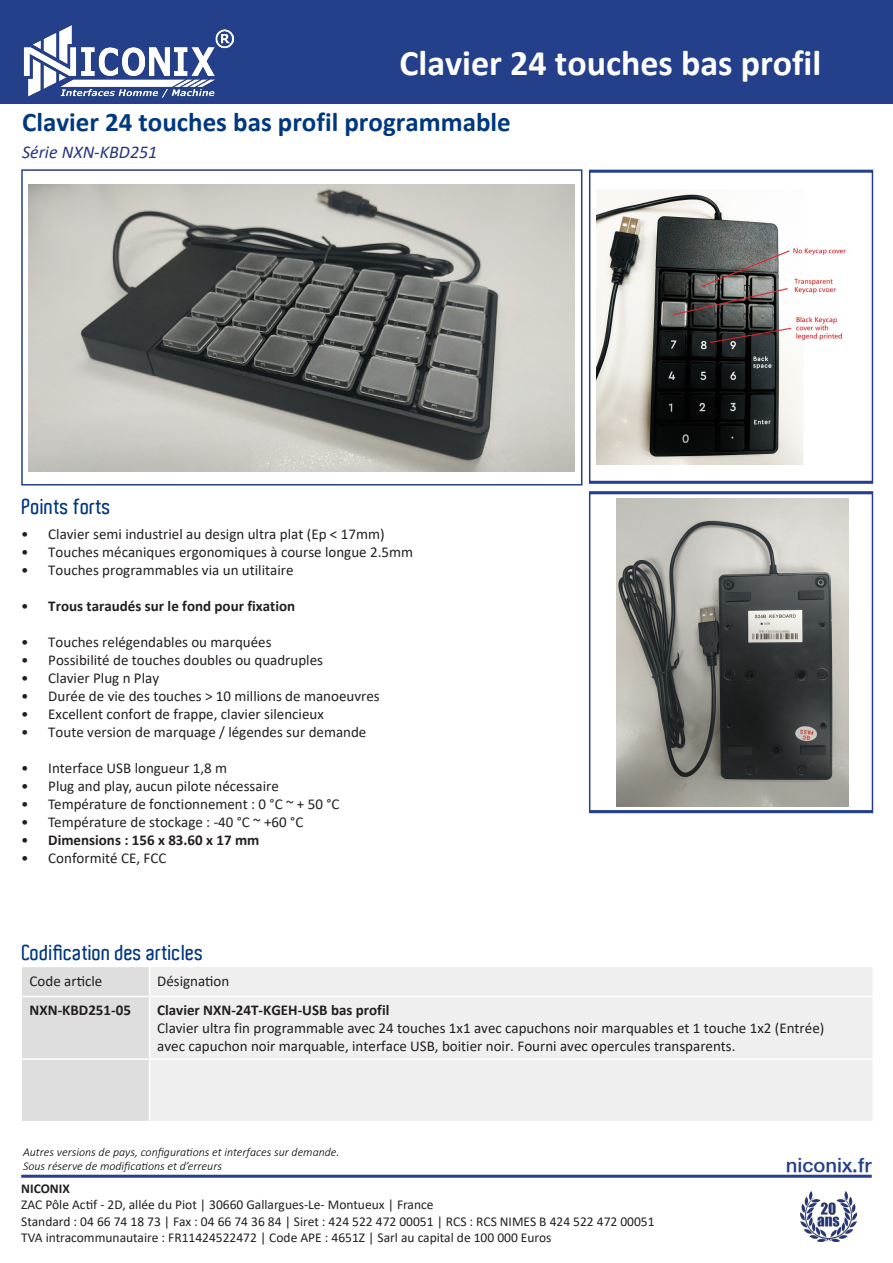
<style>
.page{position:relative;width:893px;height:1263px;background:#fff}
.page>*{position:absolute;margin:0;border:0;box-sizing:border-box;transform-origin:0 0}
.t1{font:700 36px "Calibri";color:#fff}
.t2{font:700 27px "Calibri";color:#003880}
.t3{font:600 21px "Aldo";color:#003783}
.t4{font:21px "Schul Vokal Dotless";color:#24408a}
.t5{font:italic 18px "Calibri";color:#26367f}
.t6{font:15px/18px "Calibri";color:#231f20}
.t7{font:700 15px "Calibri";color:#231f20}
.t8{font:13.5px/16.2px "Calibri";color:#231f20}
.t9{font:700 13.5px "Calibri";color:#231f20}
.t10{font:italic 300 12px "Calibri";color:#000}
.s1{font-weight:400}
.s2{font-weight:700}
</style>
<div class="page">
<hr style="left:21px;top:1175px;width:851px;height:3px;background:#253f8e">
<img style="left:801px;top:1191px;width:56px;height:51px">
<div style="left:0;top:0;width:893px;height:104px;background:#24408a"></div>
<img style="left:23px;top:26px;width:211px;height:72px">
<div style="left:21px;top:169px;width:561px;height:316px;border:2px solid #253f8e"></div>
<div style="left:589px;top:170px;width:284px;height:313px;border:2px solid #253f8e"></div>
<div style="left:150px;top:967px;width:722px;height:154px;background:#efefef"></div>
<div style="left:22px;top:967px;width:127px;height:154px;background:#dedede"></div>
<hr style="left:22px;top:996px;width:128px;height:1px;background:#fff">
<hr style="left:22px;top:1058px;width:128px;height:2px;background:#fff">
<hr style="left:150px;top:996px;width:722px;height:1px;background:#fff">
<hr style="left:150px;top:1058px;width:722px;height:2px;background:#fff">
<div style="left:589px;top:492px;width:284px;height:321px;border:2px solid #253f8e"></div>
<img style="left:597px;top:189px;width:249px;height:276px">
<img style="left:29px;top:185px;width:545px;height:287px">
<img style="left:617px;top:498px;width:231px;height:309px">
<p class="t1" style="left:400px;top:38px;width:423px">Clavier 24 touches bas profil</p>
<p class="t2" style="left:22px;top:103px;width:490px">Clavier 24 touches bas profil programmable</p>
<p class="t5" style="left:22px;top:139px;width:137px">Série NXN-KBD251</p>
<p class="t3" style="left:22px;top:495px;width:91px">Points forts</p>
<p class="t6" style="left:21px;top:525px;width:365px">• Clavier semi industriel au design ultra plat (Ep &lt; 17mm)</p>
<p class="t6" style="left:21px;top:543px;width:393px">• Touches mécaniques ergonomiques à course longue 2.5mm</p>
<p class="t6" style="left:21px;top:561px;width:274px">• Touches programmables via un utilitaire</p>
<p class="t7" style="left:21px;top:595px;width:275px"><span class="s1">•</span> Trous taraudés sur le fond pour fixation</p>
<p class="t6" style="left:21px;top:633px;width:252px">• Touches relégendables ou marquées</p>
<p class="t6" style="left:21px;top:651px;width:303px">• Possibilité de touches doubles ou quadruples</p>
<p class="t6" style="left:21px;top:669px;width:139px">• Clavier Plug n Play</p>
<p class="t6" style="left:21px;top:687px;width:360px">• Durée de vie des touches &gt; 10 millions de manoeuvres</p>
<p class="t6" style="left:21px;top:705px;width:304px">• Excellent confort de frappe, clavier silencieux</p>
<p class="t6" style="left:21px;top:723px;width:347px">• Toute version de marquage / légendes sur demande</p>
<p class="t6" style="left:21px;top:759px;width:207px">• Interface USB longueur 1,8 m</p>
<p class="t6" style="left:21px;top:777px;width:259px">• Plug and play, aucun pilote nécessaire</p>
<p class="t6" style="left:21px;top:795px;width:320px">• Température de fonctionnement : 0 °C ~ + 50 °C</p>
<p class="t6" style="left:21px;top:813px;width:284px">• Température de stockage : -40 °C ~ +60 °C</p>
<p class="t7" style="left:21px;top:829px;width:240px"><span class="s1">•</span> Dimensions : 156 x 83.60 x 17 mm</p>
<p class="t6" style="left:21px;top:849px;width:147px">• Conformité CE, FCC</p>
<p class="t3" style="left:22px;top:941px;width:183px">Codification des articles</p>
<p class="t6" style="left:30px;top:972px;width:74px">Code article</p>
<p class="t6" style="left:157px;top:972px;width:74px">Désignation</p>
<p class="t7" style="left:30px;top:1000px;width:103px">NXN-KBD251-05</p>
<p class="t6" style="left:157px;top:1001px;width:669px"><span class="s2">Clavier NXN-24T-KGEH-USB bas profil<br></span>Clavier ultra fin programmable avec 24 touches 1x1 avec capuchons noir marquables et 1 touche 1x2 (Entrée) avec capuchon noir marquable, interface USB, boitier noir. Fourni avec opercules transparents.</p>
<p class="t10" style="left:23px;top:1144px;width:318px">Autres versions de pays, configurations et interfaces sur demande.</p>
<p class="t10" style="left:23px;top:1158px;width:200px">Sous réserve de modifications et d’erreurs</p>
<p class="t9" style="left:21px;top:1179px;width:50px">NICONIX</p>
<p class="t8" style="left:21px;top:1196px;width:635px">ZAC Pôle Actif - 2D, allée du Piot | 30660 Gallargues-Le- Montueux | France<br>Standard : 04 66 74 18 73 | Fax : 04 66 74 36 84 | Siret : 424 522 472 00051 | RCS : RCS NIMES B 424 522 472 00051<br>TVA intracommunautaire : FR11424522472 | Code APE : 4651Z | Sarl au capital de 100 000 Euros</p>
<h3 class="t4" style="left:786px;top:1155px;width:87px">niconix.fr</h3>
</div>
